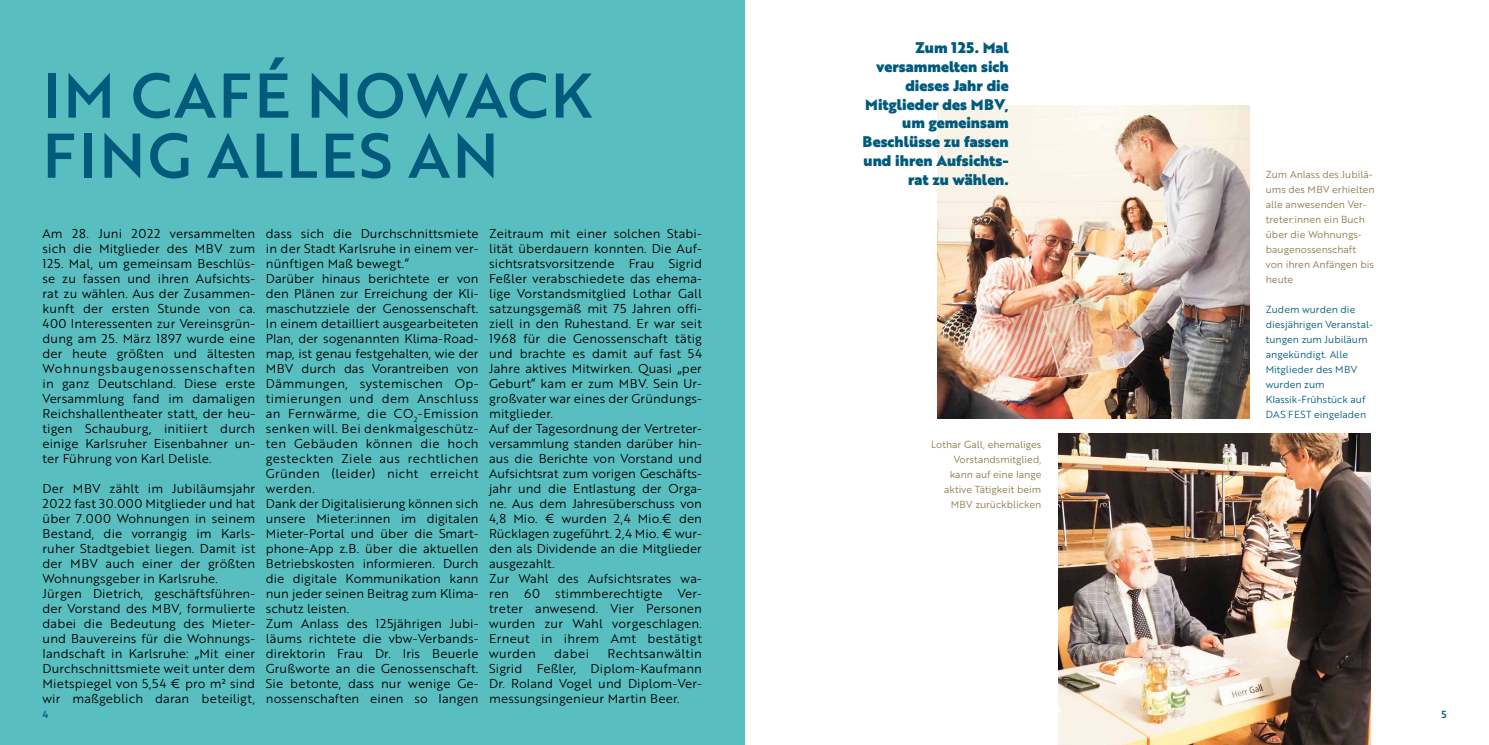
<style>
.page{position:relative;width:1489px;height:745px;background:#fff}
.page>*{position:absolute;margin:0;border:0;box-sizing:border-box;transform-origin:0 0}
.t1{font:61.25px/60px "Brother 1816 Medium";letter-spacing:.04em;color:#005a7c}
.t2{font:15px/18.8px "Brother 1816 Black";color:#005a7c;text-align:right}
.t3{font:12.5px/15px "Brother 1816 Book";letter-spacing:.01em;color:#000}
.t4{font:10px/15px "Brother 1816 Book";color:#8f7a4a}
.t5{font:10px/15px "Brother 1816 Book";color:#005a7c}
.t6{font:10px "Brother 1816 Medium";color:#005a7c}
</style>
<div class="page">
<div style="left:0;top:0;width:744px;height:744px;background:#59bec0"></div>
<img style="left:937px;top:106px;width:312px;height:312px">
<img style="left:1058px;top:433px;width:312px;height:311px">
<h1 class="t1" style="left:43px;top:63px;width:551px">IM CAFÉ NOWACK<br>FING ALLES AN</h1>
<p class="t3" style="left:43px;top:225px;width:214px;text-align:justify">Am 28. Juni 2022 versammelten sich die Mitglieder des MBV zum 125. Mal, um gemeinsam Beschlüs&shy;se zu fassen und ihren Aufsichts&shy;rat zu wählen. Aus der Zusammen&shy;kunft der ersten Stunde von ca.<br>400 Interessenten zur Vereinsgrün&shy;dung am 25. März 1897 wurde eine der heute größten und ältesten Wohnungsbaugenossenschaften in ganz Deutschland. Diese erste Versammlung fand im damaligen Reichshallentheater statt, der heu&shy;tigen Schauburg, initiiert durch einige Karlsruher Eisenbahner un&shy;ter Führung von Karl Delisle.</p>
<p class="t3" style="left:43px;top:480px;width:214px">Der MBV zählt im Jubiläumsjahr 2022 fast 30.000 Mitglieder und hat über 7.000 Wohnungen in seinem Bestand, die vorrangig im Karls&shy;ruher Stadtgebiet liegen. Damit ist der MBV auch einer der größten Wohnungsgeber in Karlsruhe.<br>Jürgen Dietrich, geschäftsführen&shy;der Vorstand des MBV, formulierte dabei die Bedeutung des Mieter&shy;und Bauvereins für die Wohnungs&shy;landschaft in Karlsruhe: „Mit einer Durchschnittsmiete weit unter dem Mietspiegel von 5,54 € pro m² sind wir maßgeblich daran beteiligt,</p>
<p class="t6" style="left:43px;top:706px;width:7px">4</p>
<p class="t3" style="left:266px;top:225px;width:214px">dass sich die Durchschnittsmiete in der Stadt Karlsruhe in einem ver&shy;nünftigen Maß bewegt.“<br>Darüber hinaus berichtete er von den Plänen zur Erreichung der Kli&shy;maschutzziele der Genossenschaft.<br>In einem detailliert ausgearbeiteten<br>Plan, der sogenannten Klima-Road&shy;map, ist genau festgehalten, wie der<br>MBV durch das Vorantreiben von<br>Dämmungen, systemischen Op&shy;timierungen und dem Anschluss an Fernwärme, die CO<sub>2</sub>-Emission senken will. Bei denkmalgeschütz&shy;ten Gebäuden können die hoch gesteckten Ziele aus rechtlichen<br>Gründen (leider) nicht erreicht werden.<br>Dank der Digitalisierung können sich unsere Mieter:innen im digitalen<br>Mieter-Portal und über die Smart&shy;phone-App z.B. über die aktuellen<br>Betriebskosten informieren. Durch die digitale Kommunikation kann nun jeder seinen Beitrag zum Klima&shy;schutz leisten.<br>Zum Anlass des 125jährigen Jubi&shy;läums richtete die vbw-Verbands&shy;direktorin Frau Dr. Iris Beuerle<br>Grußworte an die Genossenschaft.<br>Sie betonte, dass nur wenige Ge&shy;nossenschaften einen so langen</p>
<p class="t3" style="left:489px;top:225px;width:214px">Zeitraum mit einer solchen Stabi&shy;lität überdauern konnten. Die Auf&shy;sichtsratsvorsitzende Frau Sigrid<br>Feßler verabschiedete das ehema&shy;lige Vorstandsmitglied Lothar Gall satzungsgemäß mit 75 Jahren offi&shy;ziell in den Ruhestand. Er war seit<br>1968 für die Genossenschaft tätig und brachte es damit auf fast 54<br>Jahre aktives Mitwirken. Quasi „per<br>Geburt“ kam er zum MBV. Sein Ur&shy;großvater war eines der Gründungs&shy;mitglieder.<br>Auf der Tagesordnung der Vertreter&shy;versammlung standen darüber hin&shy;aus die Berichte von Vorstand und<br>Aufsichtsrat zum vorigen Geschäfts&shy;jahr und die Entlastung der Orga&shy;ne. Aus dem Jahresüberschuss von<br>4,8 Mio. € wurden 2,4 Mio.€ den<br>Rücklagen zugeführt. 2,4 Mio. € wur&shy;den als Dividende an die Mitglieder ausgezahlt.<br>Zur Wahl des Aufsichtsrates wa&shy;ren 60 stimmberechtigte Ver&shy;treter anwesend. Vier Personen wurden zur Wahl vorgeschlagen.<br>Erneut in ihrem Amt bestätigt wurden</p>
<p class="t3" style="left:489px;top:645px;width:214px;text-align:justify;text-indent:118px">Rechtsanwältin Sigrid Feßler, Diplom-Kaufmann Dr. Roland Vogel und Diplom-Ver&shy;messungsingenieur Martin Beer.</p>
<p class="t3" style="left:554px;top:645px;width:36px">dabei</p>
<p class="t2" style="left:862px;top:38px;width:148px">Zum 125. Mal versammelten sich dieses Jahr die<br>Mitglieder des MBV, um gemeinsam<br>Beschlüsse zu fassen und ihren Aufsichts&shy;rat zu wählen.</p>
<p class="t4" style="left:931px;top:436px;width:112px;text-align:right">Lothar Gall, ehemaliges<br>Vorstandsmitglied, kann auf eine lange aktive Tätigkeit beim<br>MBV zurückblicken</p>
<p class="t4" style="left:1265px;top:166px;width:110px">Zum Anlass des Jubilä&shy;ums des MBV erhielten alle anwesenden Ver&shy;treter:innen ein Buch über die Wohnungs&shy;baugenossenschaft von ihren Anfängen bis heute</p>
<p class="t5" style="left:1265px;top:301px;width:109px">Zudem wurden die diesjährigen Veranstal&shy;tungen zum Jubiläum angekündigt. Alle<br>Mitglieder des MBV wurden zum<br>Klassik-Frühstück auf<br>DAS FEST eingeladen</p>
<p class="t6" style="left:1441px;top:706px;width:7px">5</p>
</div>
